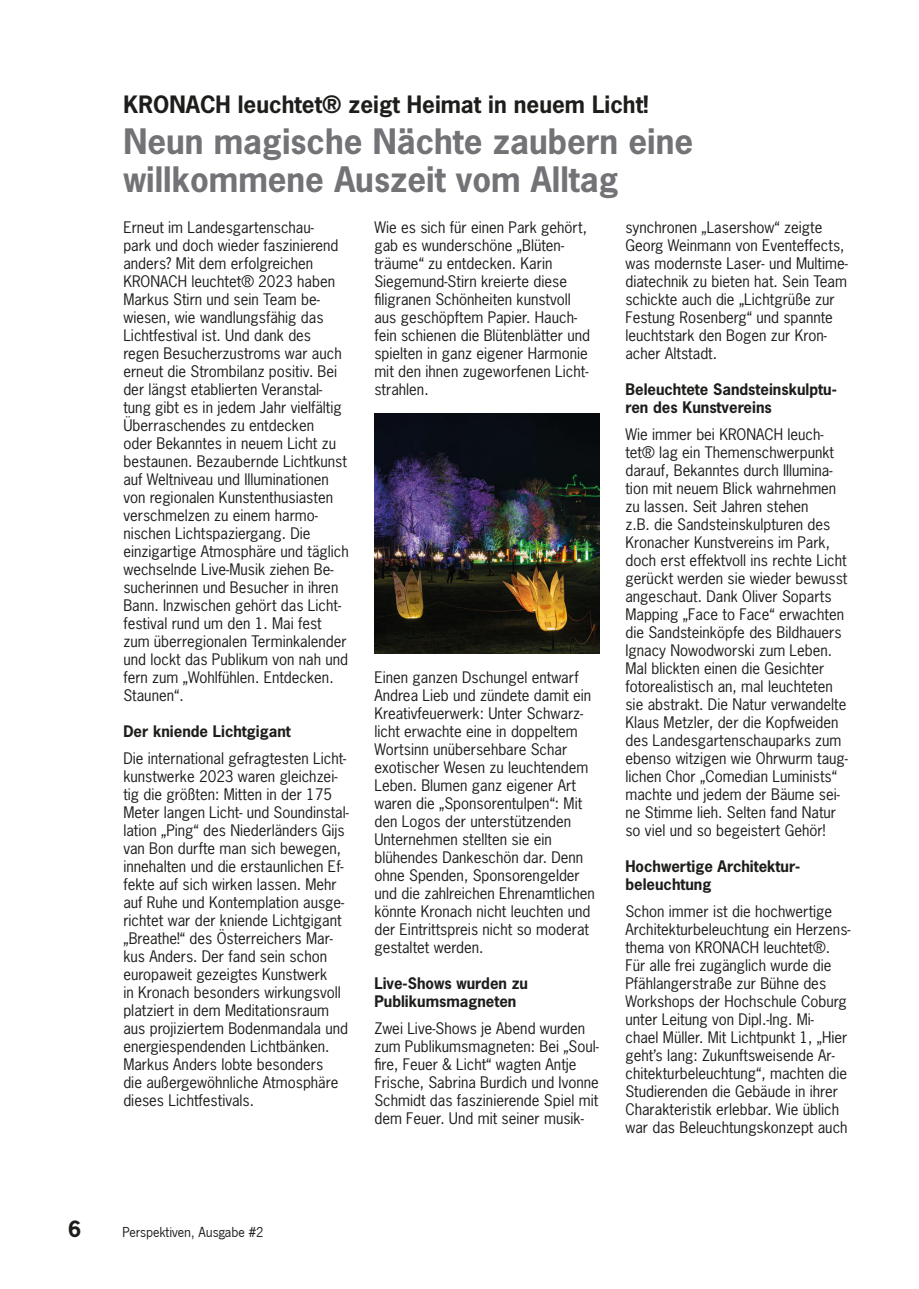
<style>
.page{position:relative;width:919px;height:1289px;background:#fff}
.page>*{position:absolute;margin:0;border:0;box-sizing:border-box;transform-origin:0 0}
.t1{font:700 33px "News Gothic Std";color:#737276}
.t2{font:700 22.5px "News Gothic Std";color:#1d1d1b}
.t3{font:700 21px "News Gothic Std";color:#1d1d1b}
.t4{font:15px/18px "News Gothic Std";color:#1d1d1b}
.t5{font:700 15px/18px "News Gothic Std";color:#1d1d1b}
.t6{font:15px "News Got T";color:#1d1d1b}
</style>
<div class="page">
<img style="left:374px;top:414px;width:225px;height:239px">
<p class="t2" style="left:123px;top:90px;width:526px">KRONACH leuchtet® zeigt Heimat in neuem Licht!</p>
<p class="t1" style="left:123px;top:120px;width:571px">Neun magische Nächte zaubern eine</p>
<p class="t1" style="left:123px;top:157px;width:496px">willkommene Auszeit vom Alltag</p>
<p class="t4" style="left:123px;top:218px;width:227px">Erneut im Landesgartenschau-<br>park und doch wieder faszinierend anders? Mit dem erfolgreichen<br>KRONACH leuchtet® 2023 haben<br>Markus Stirn und sein Team be&shy;wiesen, wie wandlungsfähig das<br>Lichtfestival ist. Und dank des regen Besucherzustroms war auch erneut die Strombilanz positiv. Bei der längst etablierten Veranstal&shy;tung gibt es in jedem Jahr vielfältig<br>Überraschendes zu entdecken<br>oder Bekanntes in neuem Licht zu bestaunen. Bezaubernde Lichtkunst auf Weltniveau und Illuminationen von regionalen Kunstenthusiasten verschmelzen zu einem harmo&shy;nischen Lichtspaziergang. Die einzigartige Atmosphäre und täglich wechselnde Live-Musik ziehen Be&shy;sucherinnen und Besucher in ihren<br>Bann. Inzwischen gehört das Licht&shy;festival rund um den 1. Mai fest zum überregionalen Terminkalender und lockt das Publikum von nah und fern zum „Wohlfühlen. Entdecken.<br>Staunen“.</p>
<p class="t5" style="left:123px;top:722px;width:169px">Der kniende Lichtgigant</p>
<p class="t4" style="left:123px;top:749px;width:227px">Die international gefragtesten Licht&shy;kunstwerke 2023 waren gleichzei&shy;tig die größten: Mitten in der 175<br>Meter langen Licht- und Soundinstal&shy;lation „Ping“ des Niederländers Gijs van Bon durfte man sich bewegen, innehalten und die erstaunlichen Ef&shy;fekte auf sich wirken lassen. Mehr auf Ruhe und Kontemplation ausge&shy;richtet war der kniende Lichtgigant „Breathe!“ des Österreichers Mar&shy;kus Anders. Der fand sein schon europaweit gezeigtes Kunstwerk<br>in Kronach besonders wirkungsvoll platziert in dem Meditationsraum aus projiziertem Bodenmandala und energiespendenden Lichtbänken.<br>Markus Anders lobte besonders<br>die außergewöhnliche Atmosphäre dieses Lichtfestivals.</p>
<p class="t4" style="left:374px;top:218px;width:217px">Wie es sich für einen Park gehört, gab es wunderschöne „Blüten&shy;träume“ zu entdecken. Karin<br>Siegemund-Stirn kreierte diese filigranen Schönheiten kunstvoll aus geschöpftem Papier. Hauch&shy;fein schienen die Blütenblätter und spielten in ganz eigener Harmonie mit den ihnen zugeworfenen Licht&shy;strahlen.</p>
<p class="t4" style="left:625px;top:218px;width:224px">synchronen „Lasershow“ zeigte<br>Georg Weinmann von Eventeffects, was modernste Laser- und Multime&shy;diatechnik zu bieten hat. Sein Team schickte auch die „Lichtgrüße zur<br>Festung Rosenberg“ und spannte leuchtstark den Bogen zur Kron&shy;acher Altstadt.</p>
<p class="t5" style="left:625px;top:380px;width:213px">Beleuchtete Sandsteinskulptu&shy;ren des Kunstvereins</p>
<p class="t4" style="left:625px;top:425px;width:224px">Wie immer bei KRONACH leuch&shy;tet® lag ein Themenschwerpunkt darauf, Bekanntes durch Illumina&shy;tion mit neuem Blick wahrnehmen zu lassen. Seit Jahren stehen<br>z.B. die Sandsteinskulpturen des Kronacher Kunstvereins im Park, doch erst effektvoll ins rechte Licht gerückt werden sie wieder bewusst angeschaut. Dank Oliver Soparts Mapping „Face to Face“ erwachten die Sandsteinköpfe des Bildhauers Ignacy Nowodworski zum Leben.<br>Mal blickten einen die Gesichter fotorealistisch an, mal leuchteten sie abstrakt. Die Natur verwandelte Klaus Metzler, der die Kopfweiden des Landesgartenschauparks zum ebenso witzigen wie Ohrwurm taug&shy;lichen Chor „Comedian Luminists“ machte und jedem der Bäume sei&shy;ne Stimme lieh. Selten fand Natur so viel und so begeistert Gehör!</p>
<p class="t5" style="left:625px;top:857px;width:176px">Hochwertige Architektur-</p>
<p class="t5" style="left:625px;top:875px;width:87px">beleuchtung</p>
<p class="t4" style="left:625px;top:902px;width:227px">Schon immer ist die hochwertige Architekturbeleuchtung ein Herzens&shy;thema von KRONACH leuchtet®.<br>Für alle frei zugänglich wurde die Pfählangerstraße zur Bühne des Workshops der Hochschule Coburg unter Leitung von Dipl.-Ing. Mi&shy;chael Müller. Mit Lichtpunkt 1, „Hier geht’s lang: Zukunftsweisende Ar&shy;chitekturbeleuchtung“, machten die Studierenden die Gebäude in ihrer Charakteristik erlebbar. Wie üblich war das Beleuchtungskonzept auch</p>
<p class="t4" style="left:374px;top:668px;width:222px">Einen ganzen Dschungel entwarf<br>Andrea Lieb und zündete damit ein<br>Kreativfeuerwerk: Unter Schwarz&shy;licht erwachte eine in doppeltem<br>Wortsinn unübersehbare Schar exotischer Wesen zu leuchtendem<br>Leben. Blumen ganz eigener Art waren die „Sponsorentulpen“: Mit den Logos der unterstützenden<br>Unternehmen stellten sie ein blühendes Dankeschön dar. Denn ohne Spenden, Sponsorengelder und die zahlreichen Ehrenamtlichen könnte Kronach nicht leuchten und der Eintrittspreis nicht so moderat gestaltet werden.</p>
<p class="t5" style="left:374px;top:974px;width:155px">Live-Shows wurden zu</p>
<p class="t5" style="left:374px;top:992px;width:143px">Publikumsmagneten</p>
<p class="t4" style="left:374px;top:1019px;width:226px">Zwei Live-Shows je Abend wurden zum Publikumsmagneten: Bei „Soul&shy;fire, Feuer &amp; Licht“ wagten Antje Frische, Sabrina Burdich und Ivonne Schmidt das faszinierende Spiel mit dem Feuer. Und mit seiner musik-</p>
<p class="t3" style="left:68px;top:1215px;width:15px">6</p>
<p class="t6" style="left:122px;top:1223px;width:143px">Perspektiven, Ausgabe #2</p>
</div>
